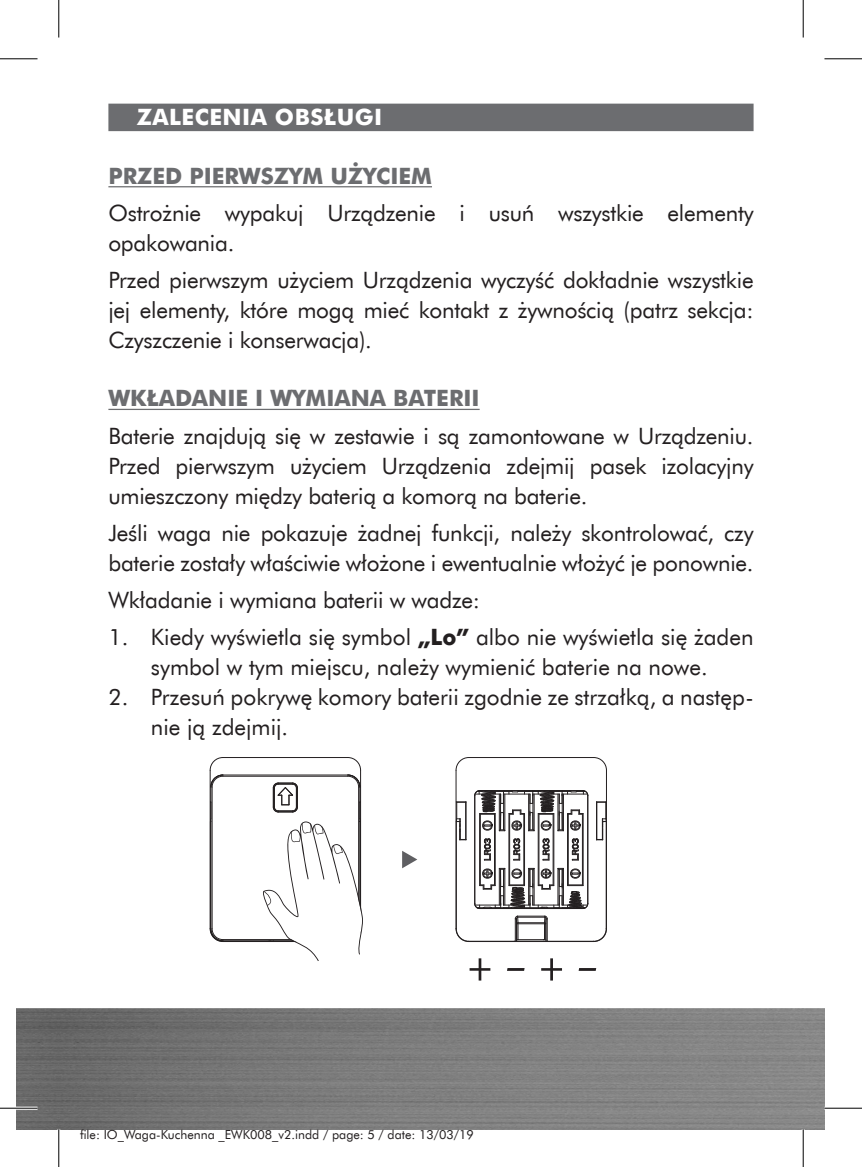
<style>
.page{position:relative;width:862px;height:1167px;background:#fff}
.page>*{position:absolute;margin:0;border:0;box-sizing:border-box;transform-origin:0 0}
.t1{font:22.5px/30px "Futura EU";letter-spacing:-.01em;color:#231f20}
.t2{font:700 22.5px "Futura EU";color:#6c6d70}
.t3{font:700 22.5px "Futura EU";letter-spacing:.02em;color:#fff}
.t4{font:12.5px "Futura EU";color:#231f20}
.s1{font-weight:700}
</style>
<div class="page">
<img style="left:59px;top:1008px;width:765px;height:121px">
<img style="left:16px;top:1008px;width:43px;height:121px">
<div style="left:108px;top:104px;width:645px;height:27px;background:#6c6d70"></div>
<hr style="left:108px;top:186px;width:324px;height:1px;background:#6c6d70">
<hr style="left:108px;top:409px;width:371px;height:1px;background:#6c6d70">
<svg style="left:469px;top:958px;width:21px;height:22px"></svg>
<hr style="left:507px;top:967px;width:17px;height:3px;background:#231f20">
<svg style="left:541px;top:958px;width:21px;height:22px"></svg>
<hr style="left:578px;top:967px;width:18px;height:3px;background:#231f20">
<hr style="left:455px;top:770px;width:1px;height:158px;background:#231f20">
<hr style="left:456px;top:821px;width:1px;height:107px;background:#231f20">
<hr style="left:469px;top:941px;width:124px;height:1px;background:#231f20">
<hr style="left:547px;top:940px;width:46px;height:1px;background:#231f20">
<hr style="left:469px;top:940px;width:46px;height:1px;background:#231f20">
<hr style="left:474px;top:795px;width:1px;height:108px;background:#231f20">
<hr style="left:479px;top:813px;width:1px;height:72px;background:#231f20">
<hr style="left:480px;top:814px;width:1px;height:70px;background:#231f20">
<hr style="left:494px;top:814px;width:1px;height:70px;background:#231f20">
<hr style="left:495px;top:813px;width:1px;height:72px;background:#231f20">
<hr style="left:508px;top:813px;width:1px;height:72px;background:#231f20">
<hr style="left:509px;top:814px;width:1px;height:70px;background:#231f20">
<hr style="left:523px;top:814px;width:1px;height:70px;background:#231f20">
<hr style="left:524px;top:813px;width:1px;height:72px;background:#231f20">
<hr style="left:538px;top:814px;width:1px;height:70px;background:#231f20">
<hr style="left:552px;top:814px;width:1px;height:70px;background:#231f20">
<hr style="left:553px;top:813px;width:1px;height:72px;background:#231f20">
<hr style="left:567px;top:813px;width:1px;height:72px;background:#231f20">
<hr style="left:568px;top:814px;width:1px;height:70px;background:#231f20">
<svg style="left:484px;top:838px;width:7px;height:22px"></svg>
<svg style="left:513px;top:838px;width:8px;height:22px"></svg>
<svg style="left:542px;top:838px;width:8px;height:22px"></svg>
<hr style="left:582px;top:813px;width:1px;height:72px;background:#231f20">
<hr style="left:587px;top:795px;width:1px;height:108px;background:#231f20">
<svg style="left:572px;top:838px;width:7px;height:22px"></svg>
<hr style="left:606px;top:770px;width:1px;height:158px;background:#231f20">
<hr style="left:469px;top:757px;width:124px;height:1px;background:#231f20">
<svg style="left:455px;top:927px;width:14px;height:15px"></svg>
<svg style="left:455px;top:757px;width:14px;height:14px"></svg>
<svg style="left:593px;top:927px;width:14px;height:15px"></svg>
<svg style="left:593px;top:757px;width:14px;height:13px"></svg>
<svg style="left:474px;top:867px;width:114px;height:42px"></svg>
<svg style="left:474px;top:790px;width:114px;height:41px"></svg>
<svg style="left:456px;top:801px;width:10px;height:39px"></svg>
<svg style="left:596px;top:801px;width:10px;height:39px"></svg>
<svg style="left:513px;top:915px;width:35px;height:26px"></svg>
<svg style="left:402px;top:851px;width:15px;height:17px"></svg>
<hr style="left:210px;top:787px;width:1px;height:141px;background:#231f20">
<hr style="left:212px;top:787px;width:1px;height:141px;background:#231f20">
<hr style="left:223px;top:941px;width:125px;height:1px;background:#231f20">
<hr style="left:223px;top:940px;width:125px;height:1px;background:#231f20">
<hr style="left:223px;top:939px;width:125px;height:1px;background:#231f20">
<hr style="left:223px;top:775px;width:125px;height:1px;background:#231f20">
<hr style="left:223px;top:774px;width:125px;height:1px;background:#231f20">
<hr style="left:223px;top:757px;width:125px;height:1px;background:#231f20">
<svg style="left:210px;top:927px;width:14px;height:15px"></svg>
<svg style="left:210px;top:757px;width:14px;height:30px"></svg>
<svg style="left:262px;top:757px;width:101px;height:204px"></svg>
<hr style="left:0;top:1106px;width:38px;height:3px;background:#fff">
<hr style="left:0;top:58px;width:38px;height:1px;background:#000">
<hr style="left:824px;top:58px;width:38px;height:1px;background:#000">
<hr style="left:0;top:1107px;width:38px;height:1px;background:#000">
<hr style="left:824px;top:1107px;width:38px;height:1px;background:#000">
<hr style="left:58px;top:0;width:1px;height:37px;background:#000">
<hr style="left:58px;top:1129px;width:1px;height:37px;background:#000">
<hr style="left:802px;top:0;width:1px;height:37px;background:#000">
<hr style="left:802px;top:1129px;width:1px;height:37px;background:#000">
<p class="t3" style="left:137px;top:103px;width:247px">ZALECENIA OBSŁUGI</p>
<p class="t2" style="left:108px;top:162px;width:325px">PRZED PIERWSZYM UŻYCIEM</p>
<p class="t1" style="left:108px;top:199px;width:646px">Ostrożnie wypakuj Urządzenie i usuń wszystkie elementy opakowania.</p>
<p class="t1" style="left:108px;top:266px;width:646px;text-align:justify">Przed pierwszym użyciem Urządzenia wyczyść dokładnie wszystkie jej elementy, które mogą mieć kontakt z żywnością (patrz sekcja:<br>Czyszczenie i konserwacja).</p>
<p class="t2" style="left:108px;top:384px;width:373px">WKŁADANIE I WYMIANA BATERII</p>
<p class="t1" style="left:108px;top:421px;width:646px;text-align:justify">Baterie znajdują się w zestawie i są zamontowane w Urządzeniu.<br>Przed pierwszym użyciem Urządzenia zdejmij pasek izolacyjny umieszczony między baterią a komorą na baterie.</p>
<p class="t1" style="left:108px;top:518px;width:646px">Jeśli waga nie pokazuje żadnej funkcji, należy skontrolować, czy baterie zostały właściwie włożone i ewentualnie włożyć je ponownie.</p>
<p class="t1" style="left:108px;top:585px;width:373px">Wkładanie i wymiana baterii w wadze:</p>
<p class="t1" style="left:108px;top:622px;width:646px;text-align:center">1. Kiedy wyświetla się symbol <span class="s1">„Lo”</span> albo nie wyświetla się żaden symbol w tym miejscu, należy wymienić baterie na nowe.</p>
<p class="t1" style="left:151px;top:682px;width:604px;text-indent:-43px">2. Przesuń pokrywę komory baterii zgodnie ze strzałką, a następ&shy;nie ją zdejmij.</p>
<p class="t4" style="left:80px;top:1126px;width:395px">file: IO_Waga-Kuchenna _EWK008_v2.indd / page: 5 / date: 13/03/19</p>
</div>
